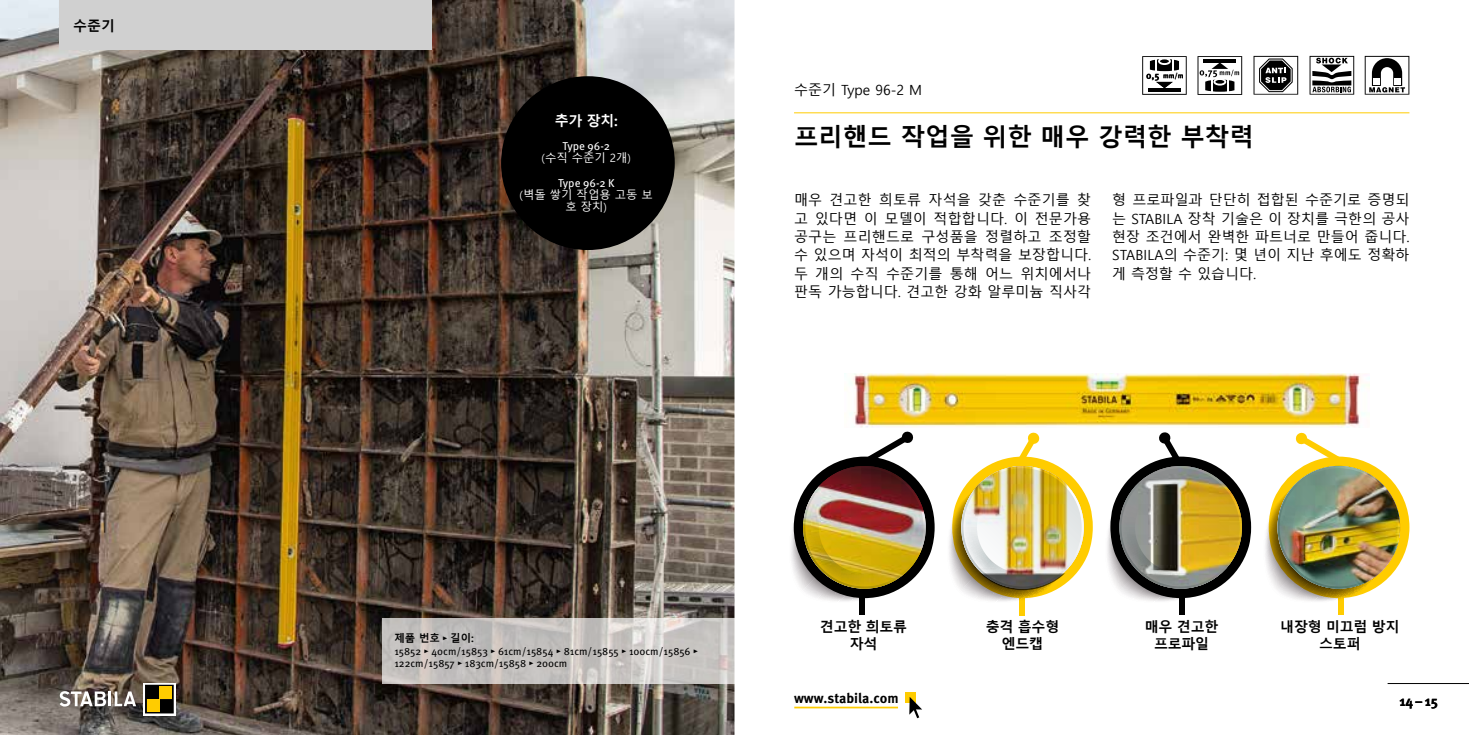
<style>
.page{position:relative;width:1469px;height:735px;background:#fff}
.page>*{position:absolute;margin:0;border:0;box-sizing:border-box;transform-origin:0 0}
.t1{font:700 24.5px "Malgun Gothic";color:#000}
.t2{font:14px/18.4px "Malgun Gothic";color:#000;text-align:justify}
.t3{font:700 14px/16.8px "Malgun Gothic";letter-spacing:-.02em;color:#000;text-align:center}
.t4{font:700 14px "Meta Pro";letter-spacing:-.005em;color:#000}
.t5{font:700 14px "Malgun Gothic";color:#fff}
.t6{font:11.38px/12.2px "Malgun Gothic";color:#fff;text-align:center}
.t7{font:11.38px "Meta Pro";letter-spacing:-.005em;color:#fff}
.t8{font:10.5px "Meta Pro";color:#000}
.t9{font:700 10.5px "Malgun Gothic";color:#000}
.t10{font:700 7.17px "Meta Pro";color:#000}
.s1{font-size:9.62px}
.s2{font-family:"Meta Pro"}
</style>
<div class="page">
<hr style="left:1387px;top:682px;width:81px;height:1px;background:#000">
<div style="left:905px;top:691px;width:10px;height:11px;background:#fc0"></div>
<svg style="left:909px;top:696px;width:13px;height:21px"></svg>
<hr style="left:794px;top:706px;width:104px;height:2px;background:#fc0">
<img style="left:0;top:0;width:734px;height:734px">
<div style="left:1018px;top:482px;width:6px;height:132px;background:#fc0"></div>
<div style="left:1178px;top:505px;width:6px;height:109px;background:#000"></div>
<div style="left:859px;top:505px;width:6px;height:109px;background:#000"></div>
<div style="left:1338px;top:505px;width:6px;height:109px;background:#fc0"></div>
<svg style="left:791px;top:431px;width:143px;height:170px"></svg>
<svg style="left:949px;top:432px;width:143px;height:173px"></svg>
<svg style="left:1107px;top:432px;width:144px;height:173px"></svg>
<svg style="left:1265px;top:432px;width:144px;height:169px"></svg>
<img style="left:844px;top:373px;width:525px;height:54px">
<hr style="left:794px;top:112px;width:615px;height:1px;background:#fc0">
<img style="left:1118px;top:464px;width:124px;height:124px;border-radius:62px">
<img style="left:965px;top:465px;width:119px;height:125px">
<img style="left:802px;top:464px;width:124px;height:124px;border-radius:62px">
<img style="left:1277px;top:465px;width:123px;height:123px;border-radius:61px">
<svg style="left:1197px;top:56px;width:45px;height:39px"></svg>
<svg style="left:1309px;top:56px;width:45px;height:39px"></svg>
<svg style="left:1364px;top:56px;width:45px;height:39px"></svg>
<svg style="left:1253px;top:56px;width:45px;height:39px"></svg>
<div style="left:501px;top:76px;width:173px;height:174px;background:#000;border-radius:50%"></div>
<svg style="left:382px;top:617px;width:352px;height:66px;background:#c6c2c0"></svg>
<svg style="left:1142px;top:56px;width:44px;height:39px"></svg>
<div style="left:60px;top:0;width:372px;height:50px;background:#d0d0d0"></div>
<hr style="left:108px;top:691px;width:3px;height:14px;background:#fff">
<svg style="left:115px;top:691px;width:21px;height:14px"></svg>
<svg style="left:60px;top:690px;width:46px;height:16px"></svg>
<svg style="left:143px;top:682px;width:33px;height:33px"></svg>
<svg style="left:145px;top:684px;width:29px;height:29px"></svg>
<div style="left:159px;top:686px;width:13px;height:12px;background:#fc0"></div>
<div style="left:147px;top:698px;width:12px;height:13px;background:#fc0"></div>
<p class="t3" style="left:73px;top:17px;width:44px">수준기</p>
<p class="t5" style="left:554px;top:112px;width:65px">추가 장치:</p>
<p class="t7" style="left:562px;top:137px;width:49px">Type 96-2</p>
<p class="t6" style="left:541px;top:152px;width:91px">(수직 수준기 2개)</p>
<p class="t7" style="left:558px;top:174px;width:58px">Type 96-2 K</p>
<p class="t6" style="left:519px;top:189px;width:135px">(벽돌 쌓기 작업용 고동 보 호 장치)</p>
<p class="t2" style="left:794px;top:81px;width:129px">수준기 Type 96-2 M</p>
<p class="t10" style="left:1146px;top:70px;width:39px"><span class="s1">0,5</span> mm/m</p>
<h1 class="t1" style="left:794px;top:122px;width:461px">프리핸드 작업을 위한 매우 강력한 부착력</h1>
<p class="t2" style="left:794px;top:191px;width:299px">매우 견고한 희토류 자석을 갖춘 수준기를 찾 고 있다면 이 모델이 적합합니다. 이 전문가용 공구는 프리핸드로 구성품을 정렬하고 조정할 수 있으며 자석이 최적의 부착력을 보장합니다. 두 개의 수직 수준기를 통해 어느 위치에서나 판독 가능합니다. 견고한 강화 알루미늄 직사각</p>
<p class="t2" style="left:1112px;top:191px;width:299px">형 프로파일과 단단히 접합된 수준기로 증명되 는 STABILA 장착 기술은 이 장치를 극한의 공사 현장 조건에서 완벽한 파트너로 만들어 줍니다.<br>STABILA의 수준기: 몇 년이 지난 후에도 정확하 게 측정할 수 있습니다.</p>
<p class="t9" style="left:394px;top:631px;width:81px">제품 번호 <span class="s2">▸</span> 길이:</p>
<p class="t8" style="left:394px;top:642px;width:305px">15852 ▸ 40cm/15853 ▸ 61cm/15854 ▸ 81cm/15855 ▸ 100cm/15856 ▸</p>
<p class="t8" style="left:394px;top:655px;width:174px">122cm/15857 ▸ 183cm/15858 ▸ 200cm</p>
<p class="t3" style="left:820px;top:618px;width:89px">견고한 희토류 자석</p>
<p class="t3" style="left:985px;top:618px;width:75px">충격 흡수형 엔드캡</p>
<p class="t3" style="left:1144px;top:618px;width:75px">매우 견고한 프로파일</p>
<p class="t3" style="left:1280px;top:618px;width:121px">내장형 미끄럼 방지</p>
<p class="t3" style="left:1319px;top:635px;width:43px">스토퍼</p>
<p class="t4" style="left:794px;top:686px;width:106px">www.stabila.com</p>
<p class="t4" style="left:1399px;top:689px;width:40px">14–15</p>
</div>
